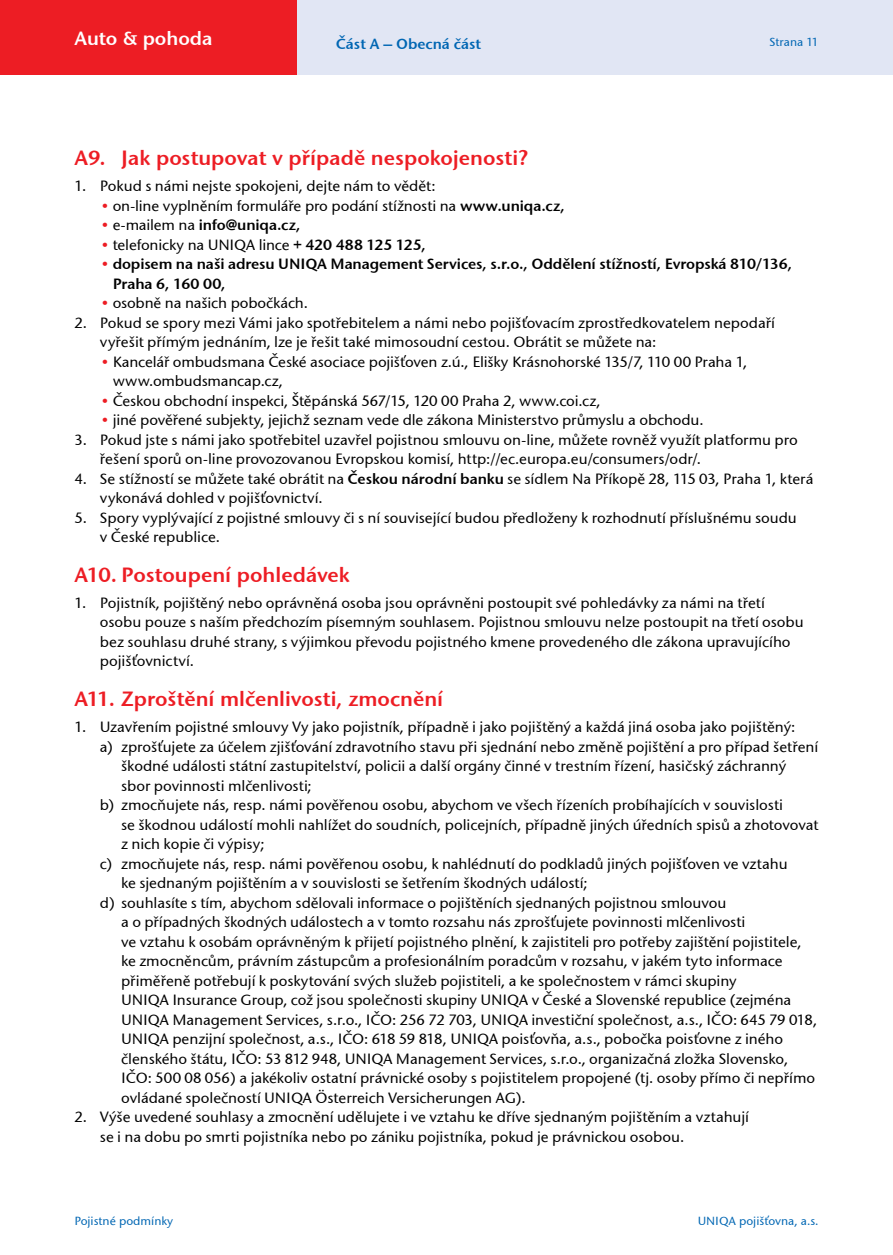
<style>
.page{position:relative;width:893px;height:1255px;background:#fff}
.page>*{position:absolute;margin:0;border:0;box-sizing:border-box;transform-origin:0 0}
.nadpisy_s_mezerou{font:21px "Stone San Itc TEE Semi";color:#ed1d24}
.t1{font:19.5px "Stone San Itc TEE Semi";color:#fff}
.bezny_text_doleva_10{font:500 15.15px/19.5px "Stone San Itc TEE";letter-spacing:-.005em;color:#000}
.t2{font:15.15px/19.5px "Stone San Itc TEE Semi";letter-spacing:-.005em;color:#000}
.t3{font:15px "Stone San Itc TEE Semi";color:#0066b3}
.t4{font:500 12px "Stone San Itc TEE";color:#0066b3}
.s1{color:#ed1d24}
.s2{font-family:"Stone San Itc TEE Semi";font-weight:400}
.s3{font-family:"Stone San Itc TEE";font-weight:500;color:#ed1d24}
.s4{font-family:"Stone San Itc TEE";font-weight:500}
</style>
<div class="page">
<div style="left:0;top:0;width:893px;height:74px;background:#e1e6f4"></div>
<div style="left:0;top:0;width:297px;height:74px;background:#ed1d24"></div>
<hr style="left:892px;top:0;width:1px;height:74px;background:#ed1d24">
<p class="t1" style="left:74px;top:26px;width:140px">Auto &amp; pohoda</p>
<p class="t4" style="left:770px;top:35px;width:50px">Strana 11</p>
<p class="t3" style="left:336px;top:34px;width:147px">Část A – Obecná část</p>
<p class="nadpisy_s_mezerou" style="left:74px;top:145px;width:456px">A9. Jak postupovat v případě nespokojenosti?</p>
<p class="bezny_text_doleva_10" style="left:74px;top:176px;width:363px">1. Pokud s námi nejste spokojeni, dejte nám to vědět:</p>
<p class="bezny_text_doleva_10" style="left:100px;top:196px;width:467px"><span class="s1">•</span> on-line vyplněním formuláře pro podání stížnosti na <span class="s2">www.uniqa.cz,</span></p>
<p class="t2" style="left:100px;top:215px;width:202px"><span class="s3">•</span> <span class="s4">e-mailem na</span> info@uniqa.cz,</p>
<p class="bezny_text_doleva_10" style="left:100px;top:235px;width:328px"><span class="s1">•</span> telefonicky na UNIQA lince <span class="s2">+ 420 488 125 125,</span></p>
<p class="t2" style="left:113px;top:254px;width:681px;text-indent:-13px"><span class="s3">•</span> dopisem na naši adresu UNIQA Management Services, s.r.o., Oddělení stížností, Evropská 810/136,<br>Praha 6, 160 00,</p>
<p class="bezny_text_doleva_10" style="left:100px;top:293px;width:210px"><span class="s1">•</span> osobně na našich pobočkách.</p>
<p class="bezny_text_doleva_10" style="left:100px;top:313px;width:677px;text-indent:-26px">2. Pokud se spory mezi Vámi jako spotřebitelem a námi nebo pojišťovacím zprostředkovatelem nepodaří vyřešit přímým jednáním, lze je řešit také mimosoudní cestou. Obrátit se můžete na:</p>
<p class="bezny_text_doleva_10" style="left:113px;top:352px;width:636px;text-indent:-13px"><span class="s1">•</span> Kancelář ombudsmana České asociace pojišťoven z.ú., Elišky Krásnohorské 135/7, 110 00 Praha 1, www.ombudsmancap.cz,</p>
<p class="bezny_text_doleva_10" style="left:100px;top:391px;width:502px"><span class="s1">•</span> Českou obchodní inspekci, Štěpánská 567/15, 120 00 Praha 2, www.coi.cz,</p>
<p class="bezny_text_doleva_10" style="left:100px;top:410px;width:605px"><span class="s1">•</span> jiné pověřené subjekty, jejichž seznam vede dle zákona Ministerstvo průmyslu a obchodu.</p>
<p class="bezny_text_doleva_10" style="left:100px;top:430px;width:699px;text-indent:-26px">3. Pokud jste s námi jako spotřebitel uzavřel pojistnou smlouvu on-line, můžete rovněž využít platformu pro řešení sporů on-line provozovanou Evropskou komisí, http://ec.europa.eu/consumers/odr/.</p>
<p class="bezny_text_doleva_10" style="left:100px;top:469px;width:715px;text-indent:-26px">4. Se stížností se můžete také obrátit na <span class="s2">Českou národní banku</span> se sídlem Na Příkopě 28, 115 03, Praha 1, která vykonává dohled v pojišťovnictví.</p>
<p class="bezny_text_doleva_10" style="left:100px;top:508px;width:698px;text-indent:-26px">5. Spory vyplývající z pojistné smlouvy či s ní související budou předloženy k rozhodnutí příslušnému soudu v České republice.</p>
<p class="nadpisy_s_mezerou" style="left:74px;top:562px;width:277px">A10. Postoupení pohledávek</p>
<p class="bezny_text_doleva_10" style="left:100px;top:593px;width:705px;text-indent:-26px">1. Pojistník, pojištěný nebo oprávněná osoba jsou oprávněni postoupit své pohledávky za námi na třetí osobu pouze s naším předchozím písemným souhlasem. Pojistnou smlouvu nelze postoupit na třetí osobu bez souhlasu druhé strany, s výjimkou převodu pojistného kmene provedeného dle zákona upravujícího pojišťovnictví.</p>
<p class="nadpisy_s_mezerou" style="left:74px;top:686px;width:370px">A11. Zproštění mlčenlivosti, zmocnění</p>
<p class="bezny_text_doleva_10" style="left:74px;top:717px;width:723px">1. Uzavřením pojistné smlouvy Vy jako pojistník, případně i jako pojištěný a každá jiná osoba jako pojištěný:</p>
<p class="bezny_text_doleva_10" style="left:121px;top:737px;width:699px;text-indent:-21px">a) zprošťujete za účelem zjišťování zdravotního stavu při sjednání nebo změně pojištění a pro případ šetření škodné události státní zastupitelství, policii a další orgány činné v trestním řízení, hasičský záchranný sbor povinnosti mlčenlivosti;</p>
<p class="bezny_text_doleva_10" style="left:121px;top:795px;width:699px;text-indent:-21px">b) zmocňujete nás, resp. námi pověřenou osobu, abychom ve všech řízeních probíhajících v souvislosti<br>se škodnou událostí mohli nahlížet do soudních, policejních, případně jiných úředních spisů a zhotovovat z nich kopie či výpisy;</p>
<p class="bezny_text_doleva_10" style="left:121px;top:854px;width:668px;text-indent:-21px">c) zmocňujete nás, resp. námi pověřenou osobu, k nahlédnutí do podkladů jiných pojišťoven ve vztahu ke sjednaným pojištěním a v souvislosti se šetřením škodných událostí;</p>
<p class="bezny_text_doleva_10" style="left:121px;top:893px;width:698px;text-indent:-21px">d) souhlasíte s tím, abychom sdělovali informace o pojištěních sjednaných pojistnou smlouvou<br>a o případných škodných událostech a v tomto rozsahu nás zprošťujete povinnosti mlčenlivosti<br>ve vztahu k osobám oprávněným k přijetí pojistného plnění, k zajistiteli pro potřeby zajištění pojistitele, ke zmocněncům, právním zástupcům a profesionálním poradcům v rozsahu, v jakém tyto informace přiměřeně potřebují k poskytování svých služeb pojistiteli, a ke společnostem v rámci skupiny<br>UNIQA Insurance Group, což jsou společnosti skupiny UNIQA v České a Slovenské republice (zejména UNIQA Management Services, s.r.o., IČO: 256 72 703, UNIQA investiční společnost, a.s., IČO: 645 79 018, UNIQA penzijní společnost, a.s., IČO: 618 59 818, UNIQA poisťovňa, a.s., pobočka poisťovne z iného členského štátu, IČO: 53 812 948, UNIQA Management Services, s.r.o., organizačná zložka Slovensko, IČO: 500 08 056) a jakékoliv ostatní právnické osoby s pojistitelem propojené (tj. osoby přímo či nepřímo ovládané společností UNIQA Österreich Versicherungen AG).</p>
<p class="bezny_text_doleva_10" style="left:100px;top:1107px;width:651px;text-indent:-26px">2. Výše uvedené souhlasy a zmocnění udělujete i ve vztahu ke dříve sjednaným pojištěním a vztahují se i na dobu po smrti pojistníka nebo po zániku pojistníka, pokud je právnickou osobou.</p>
<p class="t4" style="left:74px;top:1213px;width:100px">Pojistné podmínky</p>
<p class="t4" style="left:698px;top:1213px;width:122px">UNIQA pojišťovna, a.s.</p>
</div>
